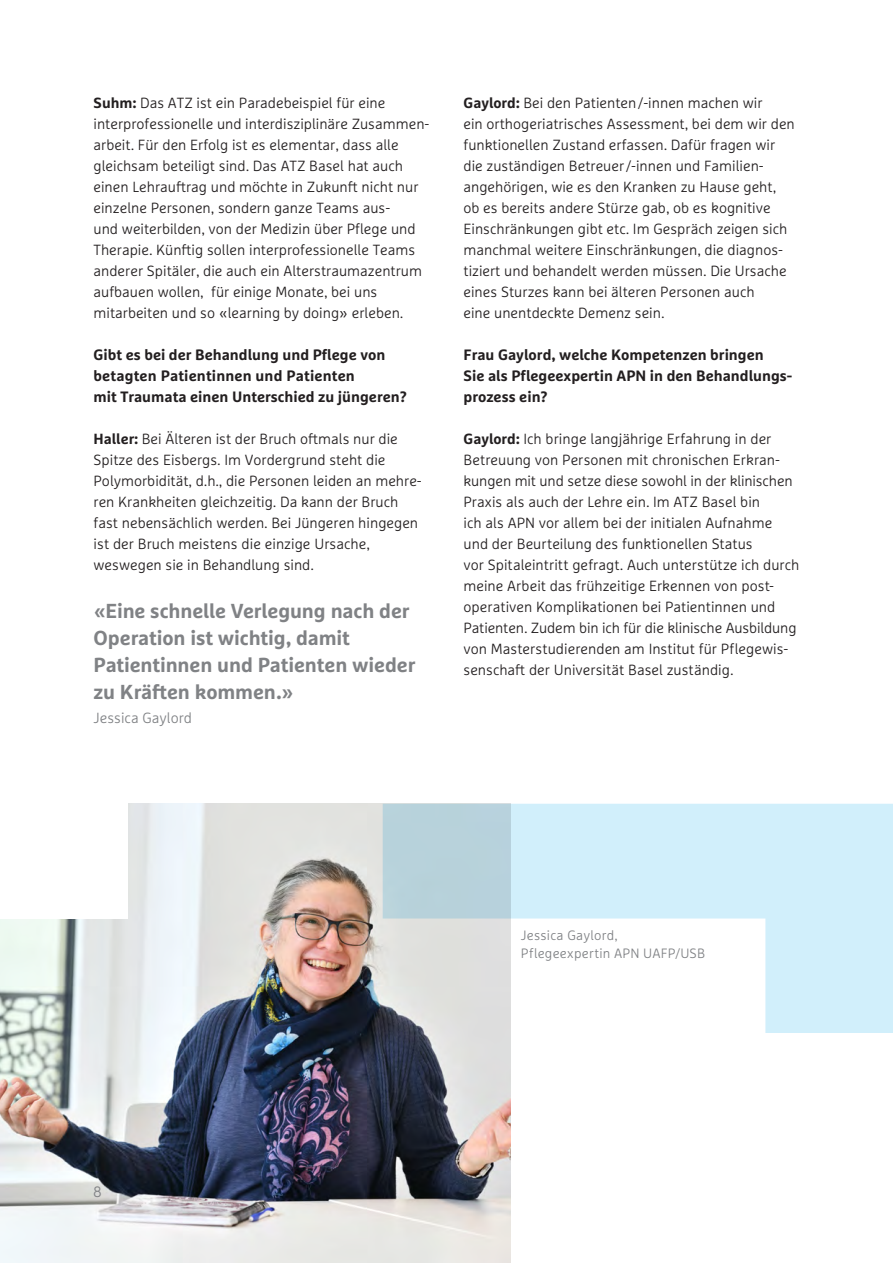
<style>
.page{position:relative;width:893px;height:1263px;background:#fff}
.page>*{position:absolute;margin:0;border:0;box-sizing:border-box;transform-origin:0 0}
.t1{font:700 20.25px/27px "Marselis Pro";letter-spacing:-.005em;color:#808285}
.t2{font:700 15px/21px "Marselis Pro";color:#231f20}
.t3{font:300 15px "Marselis Pro";color:#808285}
.t4{font:300 14.7px/21px "Marselis Pro";color:#231f20}
.t5{font:300 14.7px "Marselis Pro";color:#808285}
.t6{font:300 13.5px/18px "Marselis Pro";letter-spacing:.02em;color:#808285}
.s1{font-weight:700}
</style>
<div class="page">
<img style="left:0;top:804px;width:510px;height:459px">
<div style="left:0;top:770px;width:128px;height:148px;background:#fff"></div>
<svg style="left:383px;top:804px;width:510px;height:344px"></svg>
<div style="left:765px;top:1033px;width:128px;height:230px;background:#fff"></div>
<p class="t4" style="left:94px;top:92px;width:337px"><span class="s1">Suhm:</span> Das ATZ ist ein Paradebeispiel für eine interprofessionelle und interdisziplinäre Zusammen&shy;arbeit. Für den Erfolg ist es elementar, dass alle gleichsam beteiligt sind. Das ATZ Basel hat auch einen Lehrauftrag und möchte in Zukunft nicht nur einzelne Personen, sondern ganze Teams aus-<br>und weiterbilden, von der Medizin über Pflege und Therapie. Künftig sollen interprofessionelle Teams anderer Spitäler, die auch ein Alterstraumazentrum aufbauen wollen, für einige Monate, bei uns mitarbeiten und so «learning by doing» erleben.</p>
<p class="t2" style="left:94px;top:344px;width:315px">Gibt es bei der Behandlung und Pflege von betagten Patientinnen und Patienten<br>mit Traumata einen Unterschied zu jüngeren?</p>
<p class="t4" style="left:94px;top:428px;width:330px"><span class="s1">Haller:</span> Bei Älteren ist der Bruch oftmals nur die Spitze des Eisbergs. Im Vordergrund steht die Polymorbidität, d.h., die Personen leiden an mehre&shy;ren Krankheiten gleichzeitig. Da kann der Bruch fast nebensächlich werden. Bei Jüngeren hingegen ist der Bruch meistens die einzige Ursache, weswegen sie in Behandlung sind.</p>
<h1 class="t1" style="left:94px;top:597px;width:323px">«Eine schnelle Verlegung nach der<br>Operation ist wichtig, damit<br>Patientinnen und Patienten wieder zu Kräften kommen.»</h1>
<p class="t5" style="left:94px;top:709px;width:100px">Jessica Gaylord</p>
<p class="t4" style="left:463px;top:92px;width:333px"><span class="s1">Gaylord:</span> Bei den Patienten/-innen machen wir<br>ein orthogeriatrisches Assessment, bei dem wir den funktionellen Zustand erfassen. Dafür fragen wir die zuständigen Betreuer/-innen und Familien&shy;angehörigen, wie es den Kranken zu Hause geht, ob es bereits andere Stürze gab, ob es kognitive Einschränkungen gibt etc. Im Gespräch zeigen sich manchmal weitere Einschränkungen, die diagnos&shy;tiziert und behandelt werden müssen. Die Ursache eines Sturzes kann bei älteren Personen auch<br>eine unentdeckte Demenz sein.</p>
<p class="t2" style="left:463px;top:344px;width:330px">Frau Gaylord, welche Kompetenzen bringen<br>Sie als Pflegeexpertin APN in den Behandlungs&shy;prozess ein?</p>
<p class="t4" style="left:463px;top:428px;width:337px"><span class="s1">Gaylord:</span> Ich bringe langjährige Erfahrung in der Betreuung von Personen mit chronischen Erkran&shy;kungen mit und setze diese sowohl in der klinischen Praxis als auch der Lehre ein. Im ATZ Basel bin<br>ich als APN vor allem bei der initialen Aufnahme und der Beurteilung des funktionellen Status<br>vor Spitaleintritt gefragt. Auch unterstütze ich durch meine Arbeit das frühzeitige Erkennen von post&shy;operativen Komplikationen bei Patientinnen und Patienten. Zudem bin ich für die klinische Ausbildung von Masterstudierenden am Institut für Pflegewis&shy;senschaft der Universität Basel zuständig.</p>
<p class="t6" style="left:521px;top:926px;width:186px">Jessica Gaylord,<br>Pflegeexpertin APN UAFP/USB</p>
<p class="t3" style="left:93px;top:1182px;width:10px">8</p>
</div>
